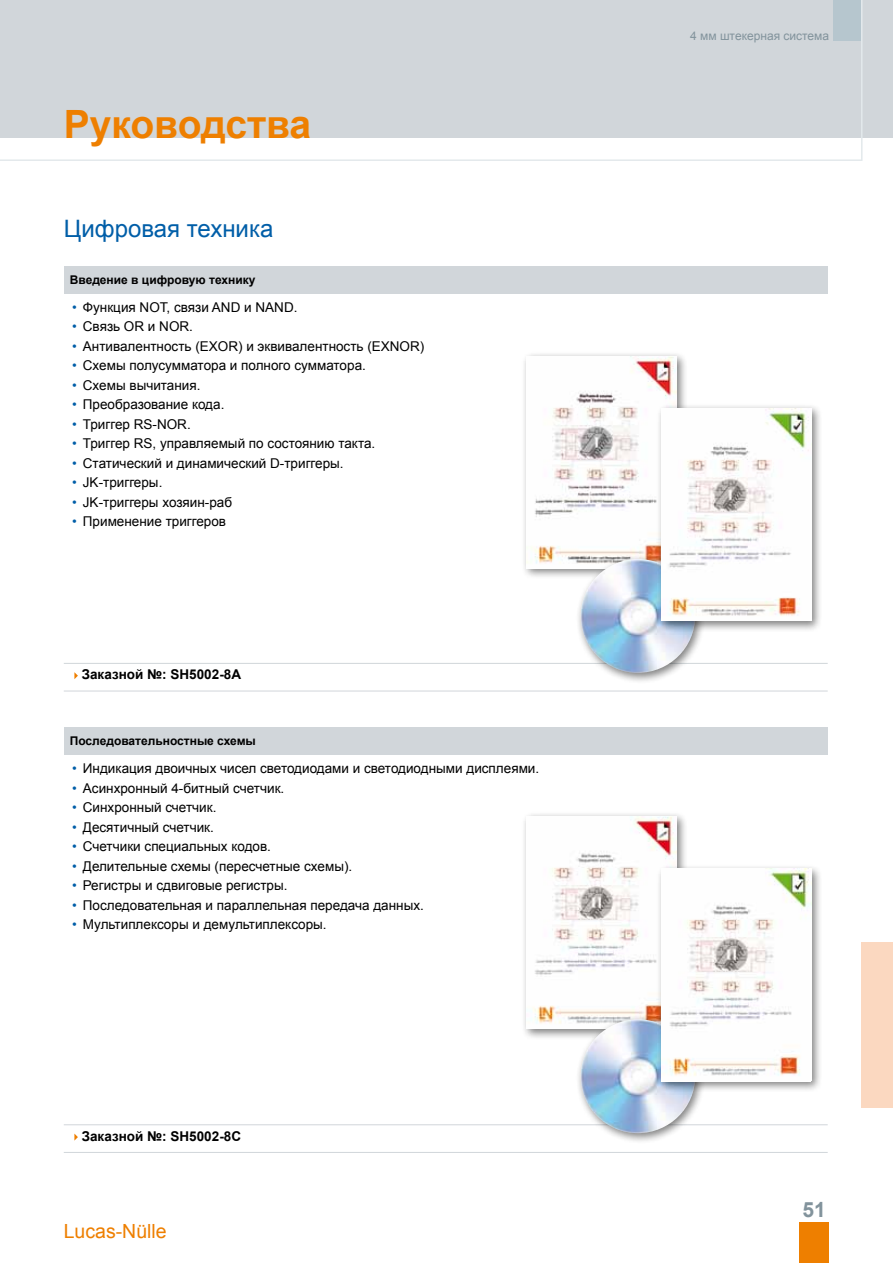
<style>
.page{position:relative;width:893px;height:1263px;background:#fff}
.page>*{position:absolute;margin:0;border:0;box-sizing:border-box;transform-origin:0 0}
.t1{font:700 39px "Arial";letter-spacing:-.005em;color:#ee7f00}
.t2{font:24px "Arial";color:#005ea8}
.t3{font:700 21px "Arial";color:#82939c}
.t4{font:19.5px "Arial";color:#ee7f00}
.t5{font:13.5px "Arial";color:#000}
.t6{font:700 13.5px "Arial";color:#000}
.t7{font:700 12px "Arial";color:#000}
.t8{font:12px "Arial";color:#82939c}
.s1{color:#005ea8}
</style>
<div class="page">
<div style="left:0;top:0;width:893px;height:138px;background:#d1d6da"></div>
<svg style="left:0;top:0;width:863px;height:161px"></svg>
<div style="left:64px;top:727px;width:764px;height:28px;background:#d1d6da"></div>
<hr style="left:64px;top:1124px;width:764px;height:1px;background:#d1d6da">
<hr style="left:64px;top:1152px;width:764px;height:1px;background:#d1d6da">
<svg style="left:74px;top:1133px;width:4px;height:7px"></svg>
<div style="left:64px;top:266px;width:764px;height:27px;background:#d1d6da"></div>
<hr style="left:64px;top:663px;width:764px;height:1px;background:#d1d6da">
<hr style="left:64px;top:691px;width:764px;height:1px;background:#d1d6da">
<svg style="left:74px;top:672px;width:4px;height:7px"></svg>
<div style="left:861px;top:942px;width:32px;height:166px;background:#fbd8c0"></div>
<div style="left:521px;top:351px;width:167px;height:229px;background:#000;opacity:.5"></div>
<img style="left:526px;top:356px;width:150px;height:212px">
<div style="left:575px;top:554px;width:131px;height:130px;background:#000;opacity:.5"></div>
<img style="left:581px;top:559px;width:114px;height:114px;border-radius:57px">
<div style="left:656px;top:403px;width:167px;height:229px;background:#000;opacity:.5"></div>
<img style="left:661px;top:409px;width:150px;height:212px">
<div style="left:521px;top:811px;width:167px;height:229px;background:#000;opacity:.5"></div>
<img style="left:526px;top:816px;width:150px;height:213px">
<div style="left:575px;top:1014px;width:131px;height:130px;background:#000;opacity:.5"></div>
<img style="left:581px;top:1019px;width:114px;height:114px;border-radius:57px">
<div style="left:656px;top:864px;width:167px;height:229px;background:#000;opacity:.5"></div>
<img style="left:661px;top:869px;width:150px;height:212px">
<div style="left:799px;top:1222px;width:30px;height:41px;background:#ee7f00"></div>
<h1 class="t1" style="left:64px;top:99px;width:249px">Руководства</h1>
<h2 class="t2" style="left:64px;top:213px;width:211px">Цифровая техника</h2>
<p class="t7" style="left:70px;top:272px;width:187px">Введение в цифровую технику</p>
<p class="t5" style="left:72px;top:298px;width:227px"><span class="s1">•</span> Функция NOT, связи AND и NAND.</p>
<p class="t5" style="left:72px;top:318px;width:122px"><span class="s1">•</span> Связь OR и NOR.</p>
<p class="t5" style="left:72px;top:337px;width:354px"><span class="s1">•</span> Антивалентность (EXOR) и эквивалентность (EXNOR)</p>
<p class="t5" style="left:72px;top:357px;width:295px"><span class="s1">•</span> Схемы полусумматора и полного сумматора.</p>
<p class="t5" style="left:72px;top:376px;width:130px"><span class="s1">•</span> Схемы вычитания.</p>
<p class="t5" style="left:72px;top:396px;width:154px"><span class="s1">•</span> Преобразование кода.</p>
<p class="t5" style="left:72px;top:415px;width:120px"><span class="s1">•</span> Триггер RS-NOR.</p>
<p class="t5" style="left:72px;top:435px;width:304px"><span class="s1">•</span> Триггер RS, управляемый по состоянию такта.</p>
<p class="t5" style="left:72px;top:454px;width:273px"><span class="s1">•</span> Статический и динамический D-триггеры.</p>
<p class="t5" style="left:72px;top:474px;width:92px"><span class="s1">•</span> JK-триггеры.</p>
<p class="t5" style="left:72px;top:493px;width:161px"><span class="s1">•</span> JK-триггеры хозяин-раб</p>
<p class="t5" style="left:72px;top:513px;width:155px"><span class="s1">•</span> Применение триггеров</p>
<p class="t6" style="left:82px;top:665px;width:161px">Заказной №: SH5002-8A</p>
<p class="t7" style="left:70px;top:733px;width:187px">Последовательностные схемы</p>
<p class="t5" style="left:72px;top:759px;width:468px"><span class="s1">•</span> Индикация двоичных чисел светодиодами и светодиодными дисплеями.</p>
<p class="t5" style="left:72px;top:779px;width:214px"><span class="s1">•</span> Асинхронный 4-битный счетчик.</p>
<p class="t5" style="left:72px;top:798px;width:146px"><span class="s1">•</span> Синхронный счетчик.</p>
<p class="t5" style="left:72px;top:818px;width:143px"><span class="s1">•</span> Десятичный счетчик.</p>
<p class="t5" style="left:72px;top:837px;width:200px"><span class="s1">•</span> Счетчики специальных кодов.</p>
<p class="t5" style="left:72px;top:857px;width:281px"><span class="s1">•</span> Делительные схемы (пересчетные схемы).</p>
<p class="t5" style="left:72px;top:876px;width:217px"><span class="s1">•</span> Регистры и сдвиговые регистры.</p>
<p class="t5" style="left:72px;top:896px;width:353px"><span class="s1">•</span> Последовательная и параллельная передача данных.</p>
<p class="t5" style="left:72px;top:915px;width:256px"><span class="s1">•</span> Мультиплексоры и демультиплексоры.</p>
<p class="t6" style="left:82px;top:1127px;width:161px">Заказной №: SH5002-8C</p>
<h3 class="t4" style="left:64px;top:1218px;width:104px">Lucas-Nülle</h3>
<p class="t8" style="left:690px;top:28px;width:141px">4 мм штекерная система</p>
<h3 class="t3" style="left:803px;top:1195px;width:25px">51</h3>
</div>
